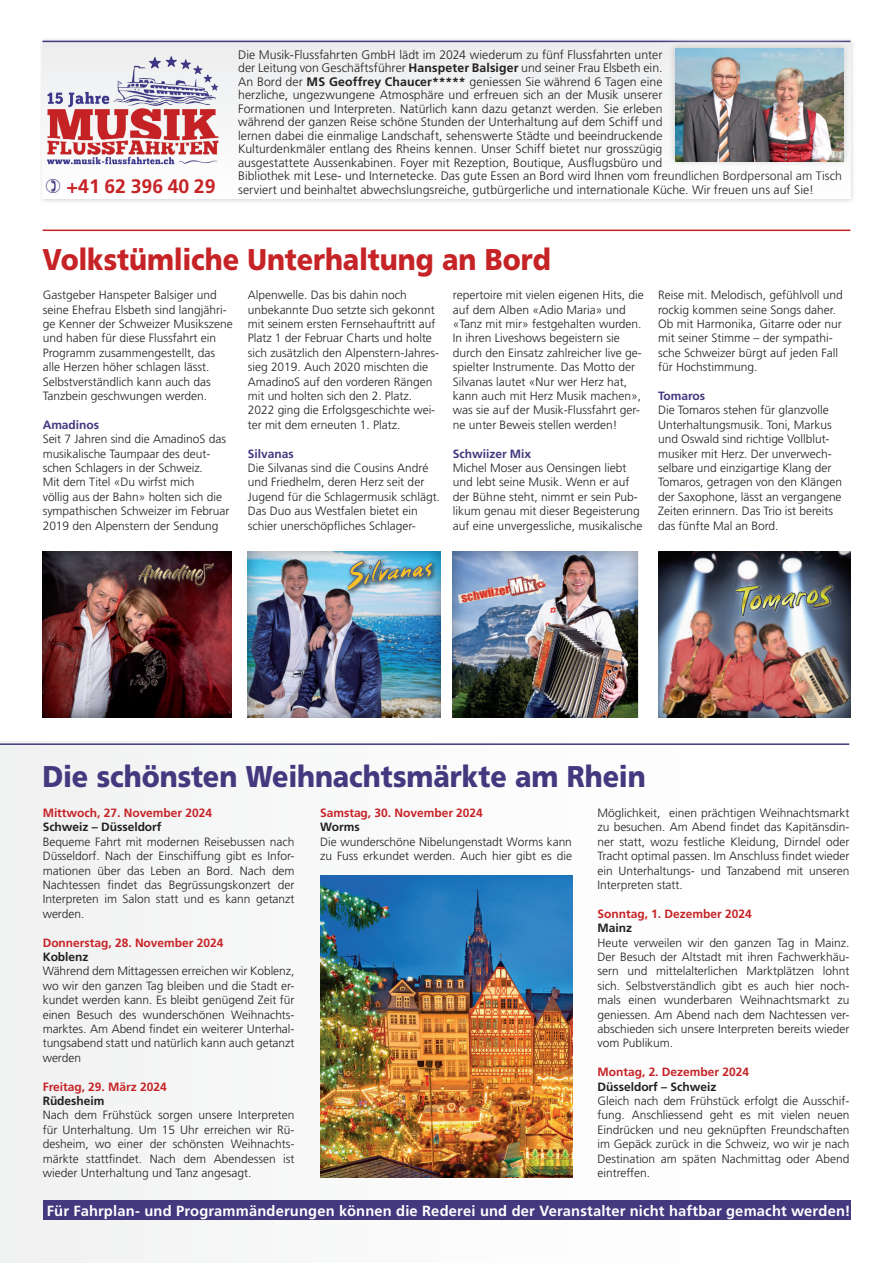
<style>
.page{position:relative;width:893px;height:1263px;background:#fff}
.page>*{position:absolute;margin:0;border:0;box-sizing:border-box;transform-origin:0 0}
.t1{font:900 30px "Frutiger LT Std";letter-spacing:-.005em;color:#44387f;scale:.9 1}
.t2{font:900 30px "Frutiger LT Std";letter-spacing:-.005em;color:#c62326;scale:.9 1}
.t3{font:700 14.7px "Frutiger LT Std";letter-spacing:.01em;color:#fff}
.t4{font:300 12.3px "Frutiger LT Std";letter-spacing:.005em;color:#231f20}
.t5{font:300 12px/14.4px "Frutiger LT Std";color:#231f20}
.t6{font:700 12px "Frutiger LT Std";color:#c62326}
.t7{font:700 12px "Frutiger LT Std";color:#231f20}
.t8{font:700 12px "Frutiger LT Std";letter-spacing:-.005em;color:#44387f}
.s1{font-weight:700}
.s2{font-weight:700;font-size:19.5px;color:#c62326}
</style>
<div class="page">
<div style="left:38px;top:37px;width:818px;height:167px;background:#231f20;opacity:.2"></div>
<div style="left:43px;top:41px;width:807px;height:158px;background:#f6f6f7"></div>
<img style="left:38px;top:41px;width:180px;height:128px">
<hr style="left:43px;top:41px;width:807px;height:1px;background:#44387f">
<div style="left:651px;top:25px;width:217px;height:160px;background:#fff;opacity:.5"></div>
<img style="left:675px;top:49px;width:169px;height:113px">
<div style="left:0;top:741px;width:850px;height:522px;background:#fafafa"></div>
<hr style="left:43px;top:230px;width:807px;height:1px;background:#c62326">
<hr style="left:0;top:743px;width:849px;height:2px;background:#44387f">
<div style="left:43px;top:1200px;width:808px;height:20px;background:#44387f"></div>
<img style="left:320px;top:875px;width:252px;height:302px">
<div style="left:42px;top:550px;width:189px;height:168px;background:#231f20;opacity:.75"></div>
<div style="left:452px;top:550px;width:194px;height:168px;background:#231f20;opacity:.4"></div>
<div style="left:247px;top:550px;width:194px;height:168px;background:#647882;opacity:.75"></div>
<div style="left:136px;top:560px;width:85px;height:33px;background:#231f20;opacity:.75"></div>
<img style="left:132px;top:559px;width:87px;height:33px">
<div style="left:345px;top:556px;width:93px;height:41px;background:#231f20;opacity:.75"></div>
<img style="left:348px;top:559px;width:84px;height:38px">
<div style="left:657px;top:550px;width:194px;height:168px;background:#231f20;opacity:.4"></div>
<img style="left:729px;top:580px;width:111px;height:44px">
<p class="t4" style="left:238px;top:47px;width:426px">Die Musik-Flussfahrten GmbH lädt im 2024 wiederum zu fünf Flussfahrten unter</p>
<p class="t4" style="left:238px;top:61px;width:426px">der Leitung von Geschäftsführer <span class="s1">Hanspeter Balsiger</span> und seiner Frau Elsbeth ein.</p>
<p class="t4" style="left:238px;top:74px;width:426px">An Bord der <span class="s1">MS Geoffrey Chaucer*****</span> geniessen Sie während 6 Tagen eine</p>
<p class="t4" style="left:238px;top:88px;width:426px">herzliche, ungezwungene Atmosphäre und erfreuen sich an der Musik unserer</p>
<p class="t4" style="left:238px;top:101px;width:426px">Formationen und Interpreten. Natürlich kann dazu getanzt werden. Sie erleben</p>
<p class="t4" style="left:238px;top:115px;width:426px">während der ganzen Reise schöne Stunden der Unterhaltung auf dem Schiff und</p>
<p class="t4" style="left:238px;top:128px;width:426px">lernen dabei die einmalige Landschaft, sehenswerte Städte und beeindruckende</p>
<p class="t4" style="left:238px;top:142px;width:426px">Kulturdenkmäler entlang des Rheins kennen. Unser Schiff bietet nur grosszügig</p>
<p class="t4" style="left:238px;top:155px;width:426px">ausgestattete Aussenkabinen. Foyer mit Rezeption, Boutique, Ausflugsbüro und</p>
<p class="t4" style="left:238px;top:169px;width:605px">Bibliothek mit Lese- und Internetecke. Das gute Essen an Bord wird Ihnen vom freundlichen Bordpersonal am Tisch</p>
<p class="t4" style="left:67px;top:182px;width:749px"><span class="s2">+41 62 396 40 29</span> serviert und beinhaltet abwechslungsreiche, gutbürgerliche und internationale Küche. Wir freuen uns auf Sie!</p>
<h1 class="t2" style="left:43px;top:242px;width:566px">Volkstümliche Unterhaltung an Bord</h1>
<p class="t5" style="left:43px;top:288px;width:192px">Gastgeber Hanspeter Balsiger und seine Ehefrau Elsbeth sind langjähri&shy;ge Kenner der Schweizer Musikszene und haben für diese Flussfahrt ein Programm zusammengestellt, das alle Herzen höher schlagen lässt.<br>Selbstverständlich kann auch das Tanzbein geschwungen werden.</p>
<p class="t8" style="left:43px;top:418px;width:58px">Amadinos</p>
<p class="t5" style="left:43px;top:432px;width:188px">Seit 7 Jahren sind die AmadinoS das musikalische Taumpaar des deut&shy;schen Schlagers in der Schweiz.<br>Mit dem Titel «Du wirfst mich<br>völlig aus der Bahn» holten sich die sympathischen Schweizer im Februar 2019 den Alpenstern der Sendung</p>
<p class="t5" style="left:248px;top:288px;width:193px">Alpenwelle. Das bis dahin noch unbekannte Duo setzte sich gekonnt mit seinem ersten Fernsehauftritt auf Platz 1 der Februar Charts und holte sich zusätzlich den Alpenstern-Jahres&shy;sieg 2019. Auch 2020 mischten die AmadinoS auf den vorderen Rängen mit und holten sich den 2. Platz.<br>2022 ging die Erfolgsgeschichte wei&shy;ter mit dem erneuten 1. Platz.</p>
<p class="t8" style="left:248px;top:446px;width:48px">Silvanas</p>
<p class="t5" style="left:248px;top:461px;width:194px">Die Silvanas sind die Cousins André und Friedhelm, deren Herz seit der Jugend für die Schlagermusik schlägt.<br>Das Duo aus Westfalen bietet ein schier unerschöpfliches Schlager-</p>
<p class="t5" style="left:453px;top:288px;width:192px">repertoire mit vielen eigenen Hits, die auf dem Alben «Adio Maria» und «Tanz mit mir» festgehalten wurden.<br>In ihren Liveshows begeistern sie durch den Einsatz zahlreicher live ge&shy;spielter Instrumente. Das Motto der Silvanas lautet «Nur wer Herz hat, kann auch mit Herz Musik machen», was sie auf der Musik-Flussfahrt ger&shy;ne unter Beweis stellen werden!</p>
<p class="t8" style="left:453px;top:446px;width:80px">Schwiizer Mix</p>
<p class="t5" style="left:453px;top:461px;width:191px">Michel Moser aus Oensingen liebt und lebt seine Musik. Wenn er auf der Bühne steht, nimmt er sein Pub&shy;likum genau mit dieser Begeisterung auf eine unvergessliche, musikalische</p>
<p class="t5" style="left:658px;top:288px;width:186px">Reise mit. Melodisch, gefühlvoll und rockig kommen seine Songs daher.<br>Ob mit Harmonika, Gitarre oder nur mit seiner Stimme – der sympathi&shy;sche Schweizer bürgt auf jeden Fall für Hochstimmung.</p>
<p class="t8" style="left:658px;top:389px;width:49px">Tomaros</p>
<p class="t5" style="left:658px;top:403px;width:186px">Die Tomaros stehen für glanzvolle Unterhaltungsmusik. Toni, Markus und Oswald sind richtige Vollblut&shy;musiker mit Herz. Der unverwech&shy;selbare und einzigartige Klang der Tomaros, getragen von den Klängen der Saxophone, lässt an vergangene Zeiten erinnern. Das Trio ist bereits das fünfte Mal an Bord.</p>
<h1 class="t1" style="left:43px;top:758px;width:672px">Die schönsten Weihnachtsmärkte am Rhein</h1>
<p class="t6" style="left:43px;top:806px;width:171px">Mittwoch, 27. November 2024</p>
<p class="t7" style="left:43px;top:820px;width:120px">Schweiz – Düsseldorf</p>
<p class="t5" style="left:43px;top:835px;width:253px;text-align:justify">Bequeme Fahrt mit modernen Reisebussen nach Düsseldorf. Nach der Einschiffung gibt es Infor&shy;mationen über das Leben an Bord. Nach dem Nachtessen findet das Begrüssungskonzert der Interpreten im Salon statt und es kann getanzt werden.</p>
<p class="t6" style="left:43px;top:935px;width:182px">Donnerstag, 28. November 2024</p>
<p class="t7" style="left:43px;top:950px;width:47px">Koblenz</p>
<p class="t5" style="left:43px;top:964px;width:253px;text-align:justify">Während dem Mittagessen erreichen wir Koblenz, wo wir den ganzen Tag bleiben und die Stadt er&shy;kundet werden kann. Es bleibt genügend Zeit für einen Besuch des wunderschönen Weihnachts&shy;marktes. Am Abend findet ein weiterer Unterhal&shy;tungsabend statt und natürlich kann auch getanzt werden</p>
<p class="t6" style="left:43px;top:1079px;width:126px">Freitag, 29. März 2024</p>
<p class="t7" style="left:43px;top:1094px;width:63px">Rüdesheim</p>
<p class="t5" style="left:43px;top:1108px;width:253px;text-align:justify">Nach dem Frühstück sorgen unsere Interpreten für Unterhaltung. Um 15 Uhr erreichen wir Rü&shy;desheim, wo einer der schönsten Weihnachts&shy;märkte stattfindet. Nach dem Abendessen ist wieder Unterhaltung und Tanz angesagt.</p>
<p class="t6" style="left:320px;top:806px;width:164px">Samstag, 30. November 2024</p>
<p class="t7" style="left:320px;top:820px;width:41px">Worms</p>
<p class="t5" style="left:320px;top:835px;width:253px">Die wunderschöne Nibelungenstadt Worms kann zu Fuss erkundet werden. Auch hier gibt es die</p>
<p class="t5" style="left:597px;top:806px;width:253px;text-align:justify">Möglichkeit, einen prächtigen Weihnachtsmarkt zu besuchen. Am Abend findet das Kapitänsdin&shy;ner statt, wozu festliche Kleidung, Dirndel oder Tracht optimal passen. Im Anschluss findet wieder ein Unterhaltungs- und Tanzabend mit unseren Interpreten statt.</p>
<p class="t6" style="left:597px;top:906px;width:156px">Sonntag, 1. Dezember 2024</p>
<p class="t7" style="left:597px;top:921px;width:36px">Mainz</p>
<p class="t5" style="left:597px;top:935px;width:253px;text-align:justify">Heute verweilen wir den ganzen Tag in Mainz.<br>Der Besuch der Altstadt mit ihren Fachwerkhäu&shy;sern und mittelalterlichen Marktplätzen lohnt sich. Selbstverständlich gibt es auch hier noch&shy;mals einen wunderbaren Weihnachtsmarkt zu geniessen. Am Abend nach dem Nachtessen ver&shy;abschieden sich unsere Interpreten bereits wieder vom Publikum.</p>
<p class="t6" style="left:597px;top:1065px;width:153px">Montag, 2. Dezember 2024</p>
<p class="t7" style="left:597px;top:1079px;width:120px">Düsseldorf – Schweiz</p>
<p class="t5" style="left:597px;top:1094px;width:253px;text-align:justify">Gleich nach dem Frühstück erfolgt die Ausschif&shy;fung. Anschliessend geht es mit vielen neuen Eindrücken und neu geknüpften Freundschaften im Gepäck zurück in die Schweiz, wo wir je nach Destination am späten Nachmittag oder Abend eintreffen.</p>
<p class="t3" style="left:47px;top:1202px;width:805px">Für Fahrplan- und Programmänderungen können die Rederei und der Veranstalter nicht haftbar gemacht werden!</p>
</div>
